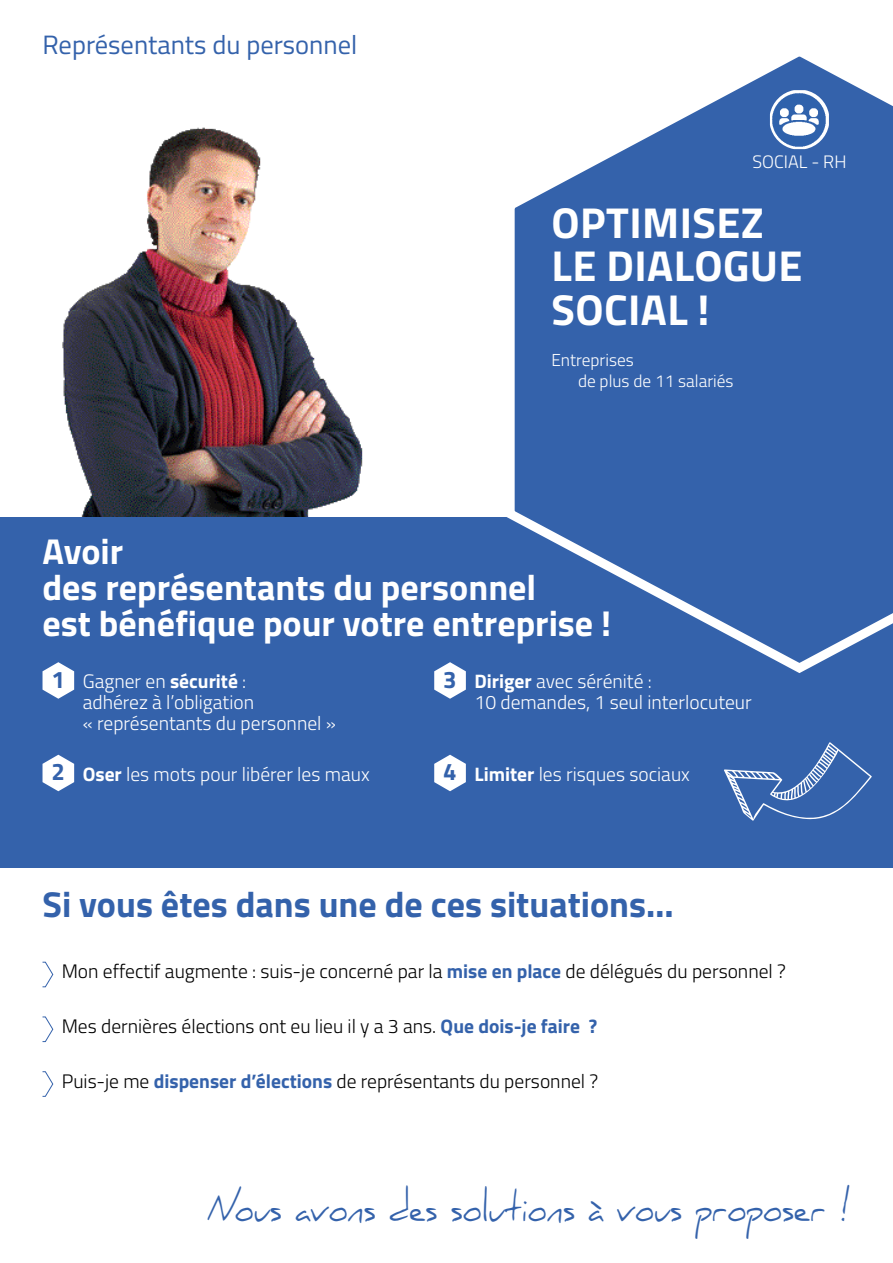
<style>
.page{position:relative;width:893px;height:1263px;background:#fff}
.page>*{position:absolute;margin:0;border:0;box-sizing:border-box;transform-origin:0 0}
.t1{font:700 43.35px/43.3px "Titillium";letter-spacing:.01em;color:#fff}
.t2{font:39.3px "Daniel";color:#3462ab;scale:.8 1}
.t3{font:700 36px/36px "Titillium";color:#fff}
.t4{font:700 36px "Titillium";color:#3462ab}
.t5{font:26.55px "Titillium";color:#3462ab}
.t6{font:300 19.5px "Titillium";color:#000}
.t7{font:300 19.5px/21px "Titillium";color:#fff}
.t8{font:300 18px "Titillium";color:#fff}
.t9{font:300 17.25px/20.9px "Titillium";color:#fff}
.s1{font-weight:700;font-size:24px;color:#3462ab}
.s2{font-weight:700}
.s3{font-weight:700;color:#3462ab}
</style>
<div class="page">
<img style="left:62px;top:127px;width:301px;height:390px">
<div style="left:0;top:517px;width:893px;height:350px;background:#3462ab"></div>
<svg style="left:43px;top:662px;width:31px;height:37px"></svg>
<svg style="left:43px;top:755px;width:31px;height:36px"></svg>
<svg style="left:434px;top:662px;width:32px;height:37px"></svg>
<svg style="left:434px;top:755px;width:32px;height:36px"></svg>
<svg style="left:724px;top:742px;width:148px;height:79px"></svg>
<svg style="left:507px;top:56px;width:386px;height:617px"></svg>
<div style="left:551px;top:205px;width:333px;height:293px;background:#3462ab"></div>
<svg style="left:42px;top:961px;width:12px;height:26px"></svg>
<svg style="left:42px;top:1016px;width:12px;height:26px"></svg>
<svg style="left:42px;top:1071px;width:12px;height:26px"></svg>
<img style="left:770px;top:90px;width:59px;height:59px">
<h3 class="t5" style="left:43px;top:25px;width:316px">Représentants du personnel</h3>
<p class="t8" style="left:752px;top:148px;width:96px">SOCIAL - RH</p>
<h1 class="t1" style="left:552px;top:199px;width:253px">OPTIMISEZ<br>LE DIALOGUE<br>SOCIAL !</h1>
<p class="t9" style="left:578px;top:349px;width:157px;text-indent:-27px">Entreprises<br>de plus de 11 salariés</p>
<h3 class="t3" style="left:43px;top:532px;width:570px">Avoir<br>des représentants du personnel<br>est bénéfique pour votre entreprise !</h3>
<p class="t7" style="left:83px;top:670px;width:255px;text-indent:-31px"><span class="s1">1</span> Gagner en <span class="s2">sécurité</span> :<br>adhérez à l’obligation<br>« représentants du personnel »</p>
<p class="t7" style="left:52px;top:762px;width:320px"><span class="s1">2</span> <span class="s2">Oser</span> les mots pour libérer les maux</p>
<p class="t7" style="left:474px;top:670px;width:279px;text-indent:-31px"><span class="s1">3</span> <span class="s2">Diriger</span> avec sérénité :<br>10 demandes, 1 seul interlocuteur</p>
<p class="t7" style="left:443px;top:762px;width:248px"><span class="s1">4</span> <span class="s2">Limiter</span> les risques sociaux</p>
<h3 class="t4" style="left:43px;top:877px;width:633px">Si vous êtes dans une de ces situations…</h3>
<p class="t6" style="left:62px;top:957px;width:726px">Mon effectif augmente : suis-je concerné par la <span class="s3">mise en place</span> de délégués du personnel ?</p>
<p class="t6" style="left:62px;top:1012px;width:537px">Mes dernières élections ont eu lieu il y a 3 ans. <span class="s3">Que dois-je faire ?</span></p>
<p class="t6" style="left:62px;top:1067px;width:538px">Puis-je me <span class="s3">dispenser d’élections</span> de représentants du personnel ?</p>
<h2 class="t2" style="left:207px;top:1184px;width:806px">Nous avons des solutions à vous proposer !</h2>
</div>
